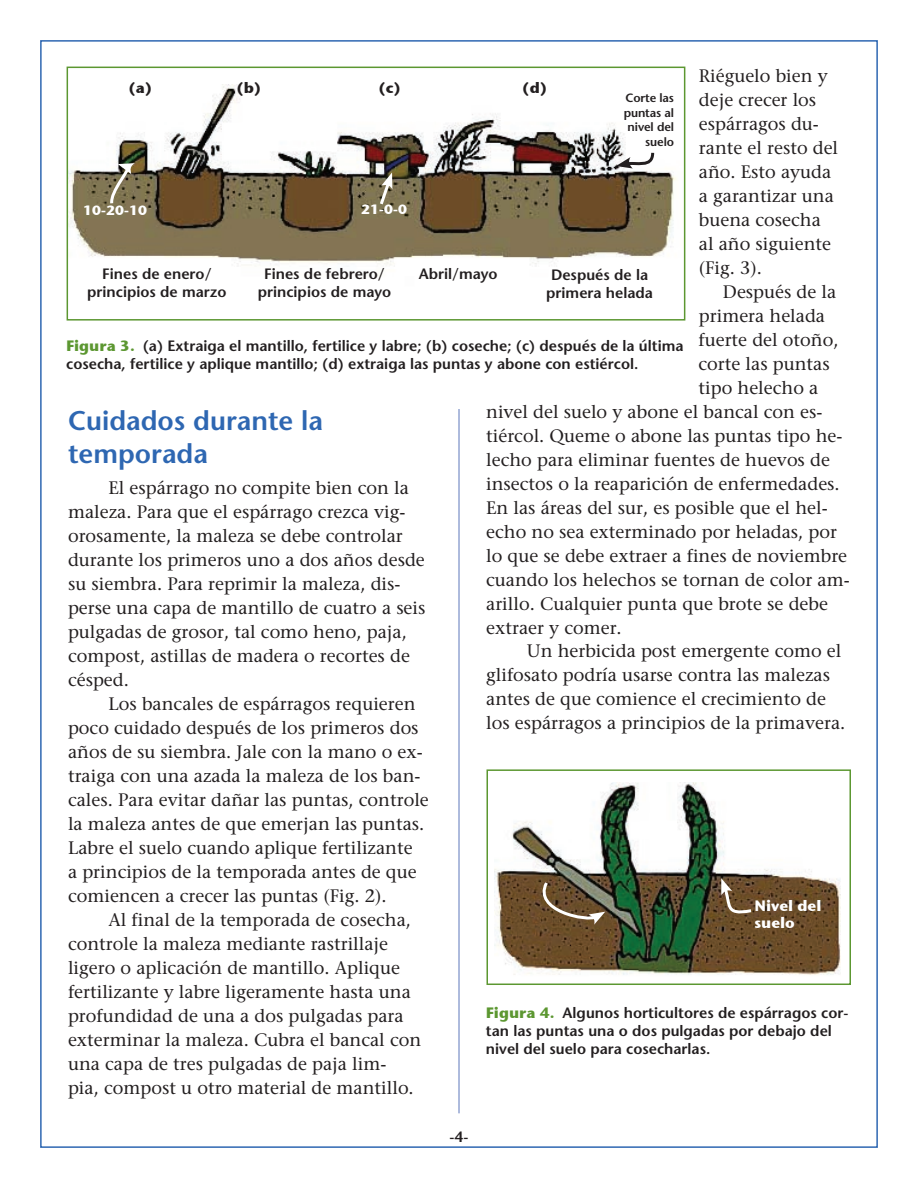
<style>
.page{position:relative;width:918px;height:1188px;background:#fff}
.page>*{position:absolute;margin:0;border:0;box-sizing:border-box;transform-origin:0 0}
.Subhed_paragraphs_sp{font:600 27px/32.4px "Stone Sans";color:#2e67b2}
.body_text-with_inden{font:18px/24px "Stone Serif";color:#231f20}
.t1{font:600 15px/18px "Stone Sans";color:#231f20;text-align:center}
.t2{font:700 15px/16.5px "Stone Sans ITC";color:#fff}
.t3{font:700 15px "Stone Sans ITC";color:#231f20}
.t4{font:700 13.5px "Stone Sans ITC";color:#fff}
.t5{font:600 12px/14.4px "Stone Sans";letter-spacing:-.01em;color:#231f20;text-align:right}
.s1{font-family:"Stone Sans ITC";font-weight:700;color:#5c9731}
</style>
<div class="page">
<hr style="left:458px;top:409px;width:2px;height:704px;background:#6f86c3">
<img style="left:495px;top:783px;width:345px;height:192px">
<div style="left:486px;top:769px;width:365px;height:216px;border:2px solid #5c9731"></div>
<svg style="left:532px;top:879px;width:73px;height:46px;background:#735e44"></svg>
<svg style="left:721px;top:878px;width:34px;height:38px"></svg>
<img style="left:70px;top:84px;width:607px;height:181px">
<div style="left:67px;top:67px;width:618px;height:254px;border:2px solid #5c9731"></div>
<svg style="left:109px;top:163px;width:26px;height:44px"></svg>
<svg style="left:377px;top:172px;width:16px;height:36px"></svg>
<svg style="left:616px;top:150px;width:40px;height:18px"></svg>
<p class="body_text-with_inden" style="left:699px;top:63px;width:141px">Riéguelo bien y deje crecer los espárragos du&shy;rante el resto del año. Esto ayuda a garantizar una buena cosecha al año siguiente (Fig. 3).</p>
<p class="body_text-with_inden" style="left:699px;top:279px;width:141px;text-indent:24px">Después de la primera helada fuerte del otoño, corte las puntas</p>
<p class="body_text-with_inden" style="left:699px;top:375px;width:121px">tipo helecho a</p>
<p class="body_text-with_inden" style="left:486px;top:399px;width:338px">nivel del suelo y abone el bancal con es-</p>
<p class="body_text-with_inden" style="left:486px;top:423px;width:358px">tiércol. Queme o abone las puntas tipo he-</p>
<p class="body_text-with_inden" style="left:486px;top:447px;width:345px">lecho para eliminar fuentes de huevos de</p>
<p class="body_text-with_inden" style="left:486px;top:471px;width:355px">insectos o la reaparición de enfermedades.</p>
<p class="body_text-with_inden" style="left:486px;top:495px;width:343px">En las áreas del sur, es posible que el hel-</p>
<p class="body_text-with_inden" style="left:486px;top:519px;width:352px">echo no sea exterminado por heladas, por</p>
<p class="body_text-with_inden" style="left:486px;top:543px;width:363px">lo que se debe extraer a fines de noviembre</p>
<p class="body_text-with_inden" style="left:486px;top:567px;width:365px">cuando los helechos se tornan de color am-</p>
<p class="body_text-with_inden" style="left:486px;top:591px;width:343px">arillo. Cualquier punta que brote se debe</p>
<p class="body_text-with_inden" style="left:486px;top:615px;width:137px">extraer y comer.</p>
<p class="body_text-with_inden" style="left:527px;top:639px;width:316px">Un herbicida post emergente como el</p>
<p class="body_text-with_inden" style="left:486px;top:663px;width:345px">glifosato podría usarse contra las malezas</p>
<p class="body_text-with_inden" style="left:486px;top:687px;width:341px">antes de que comience el crecimiento de</p>
<p class="body_text-with_inden" style="left:486px;top:711px;width:361px">los espárragos a principios de la primavera.</p>
<p class="t3" style="left:128px;top:75px;width:26px">(a)</p>
<p class="t3" style="left:236px;top:75px;width:27px">(b)</p>
<p class="t3" style="left:378px;top:75px;width:24px">(c)</p>
<p class="t3" style="left:522px;top:75px;width:27px">(d)</p>
<p class="t5" style="left:624px;top:91px;width:52px">Corte las puntas al nivel del suelo</p>
<p class="t4" style="left:83px;top:198px;width:65px">10-20-10</p>
<p class="t4" style="left:361px;top:198px;width:47px">21-0-0</p>
<p class="t1" style="left:87px;top:265px;width:141px">Fines de enero/ principios de marzo</p>
<p class="t1" style="left:258px;top:265px;width:135px">Fines de febrero/ principios de mayo</p>
<p class="t1" style="left:419px;top:265px;width:81px">Abril/mayo</p>
<p class="t1" style="left:546px;top:265px;width:108px">Después de la primera helada</p>
<p class="t1" style="left:66px;top:336px;width:619px;text-align:left"><span class="s1">Figura 3.</span> (a) Extraiga el mantillo, fertilice y labre; (b) coseche; (c) después de la última cosecha, fertilice y aplique mantillo; (d) extraiga las puntas y abone con estiércol.</p>
<p class="Subhed_paragraphs_sp" style="left:68px;top:405px;width:256px">Cuidados durante la temporada</p>
<p class="body_text-with_inden" style="left:68px;top:475px;width:359px;text-indent:40px">El espárrago no compite bien con la maleza. Para que el espárrago crezca vig&shy;orosamente, la maleza se debe controlar durante los primeros uno a dos años desde su siembra. Para reprimir la maleza, dis&shy;perse una capa de mantillo de cuatro a seis pulgadas de grosor, tal como heno, paja, compost, astillas de madera o recortes de césped.</p>
<p class="body_text-with_inden" style="left:68px;top:691px;width:362px;text-indent:40px">Los bancales de espárragos requieren poco cuidado después de los primeros dos años de su siembra. Jale con la mano o ex&shy;traiga con una azada la maleza de los ban&shy;cales. Para evitar dañar las puntas, controle la maleza antes de que emerjan las puntas.<br>Labre el suelo cuando aplique fertilizante<br>a principios de la temporada antes de que comiencen a crecer las puntas (Fig. 2).</p>
<p class="body_text-with_inden" style="left:68px;top:907px;width:355px;text-indent:40px">Al final de la temporada de cosecha, controle la maleza mediante rastrillaje ligero o aplicación de mantillo. Aplique fertilizante y labre ligeramente hasta una profundidad de una a dos pulgadas para exterminar la maleza. Cubra el bancal con una capa de tres pulgadas de paja lim&shy;pia, compost u otro material de mantillo.</p>
<p class="t2" style="left:754px;top:897px;width:69px">Nivel del suelo</p>
<p class="t1" style="left:486px;top:1004px;width:364px;text-align:left"><span class="s1">Figura 4.</span> Algunos horticultores de espárragos cor&shy;tan las puntas una o dos pulgadas por debajo del nivel del suelo para cosecharlas.</p>
<p class="t1" style="left:450px;top:1128px;width:20px">-4-</p>
</div>
